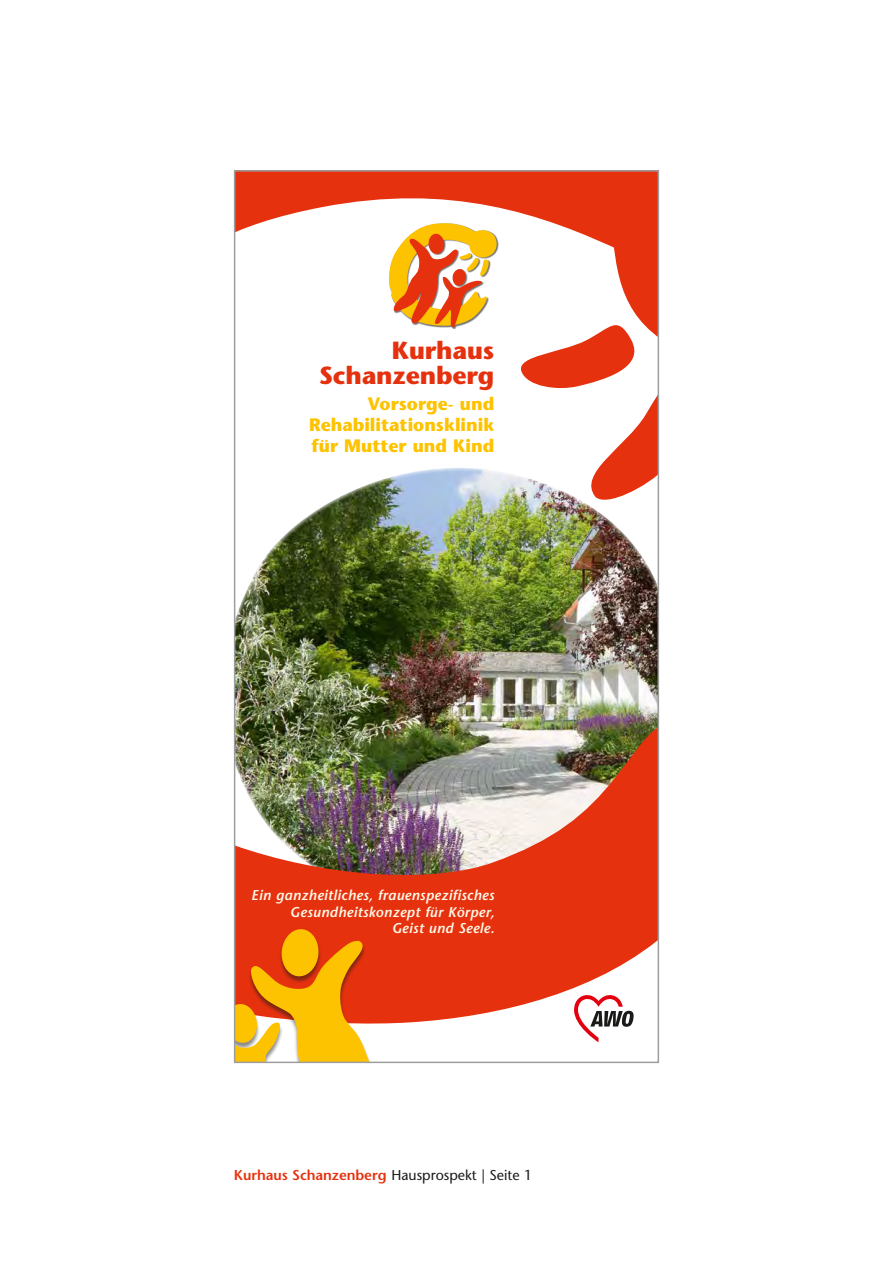
<style>
.page{position:relative;width:893px;height:1263px;background:#fff}
.page>*{position:absolute;margin:0;border:0;box-sizing:border-box;transform-origin:0 0}
.t1{font:700 24.75px/25.5px "Stone Sans";letter-spacing:-.005em;color:#e6310e;text-align:right}
.t2{font:700 18px/21px "Stone Sans";color:#fdc300;text-align:justify}
.t3{font:italic 600 14.25px/16.5px "Stone Sans";letter-spacing:.02em;color:#fff9e8;text-align:right}
.t4{font:600 14.25px "Stone Sans";letter-spacing:-.005em;color:#e6310e}
.s1{font-weight:400;color:#1a1a18}
</style>
<div class="page">
<img style="left:237px;top:173px;width:419px;height:850px">
<svg style="left:516px;top:173px;width:140px;height:334px"></svg>
<svg style="left:574px;top:994px;width:60px;height:48px"></svg>
<svg style="left:388px;top:222px;width:111px;height:106px"></svg>
<svg style="left:237px;top:928px;width:163px;height:132px;background:#ef8726"></svg>
<div style="left:234px;top:170px;width:425px;height:893px;border:2px solid #9c9d9d"></div>
<h1 class="t1" style="left:319px;top:337px;width:177px">Kurhaus<br>Schanzenberg</h1>
<p class="t2" style="left:309px;top:393px;width:187px;text-indent:59px">Vorsorge- und Rehabilitationsklinik für Mutter und Kind</p>
<p class="t3" style="left:251px;top:887px;width:245px">Ein ganzheitliches, frauenspezifisches<br>Gesundheitskonzept für Körper,<br>Geist und Seele.</p>
<p class="t4" style="left:234px;top:1166px;width:300px">Kurhaus Schanzenberg <span class="s1">Hausprospekt | Seite 1</span></p>
</div>
